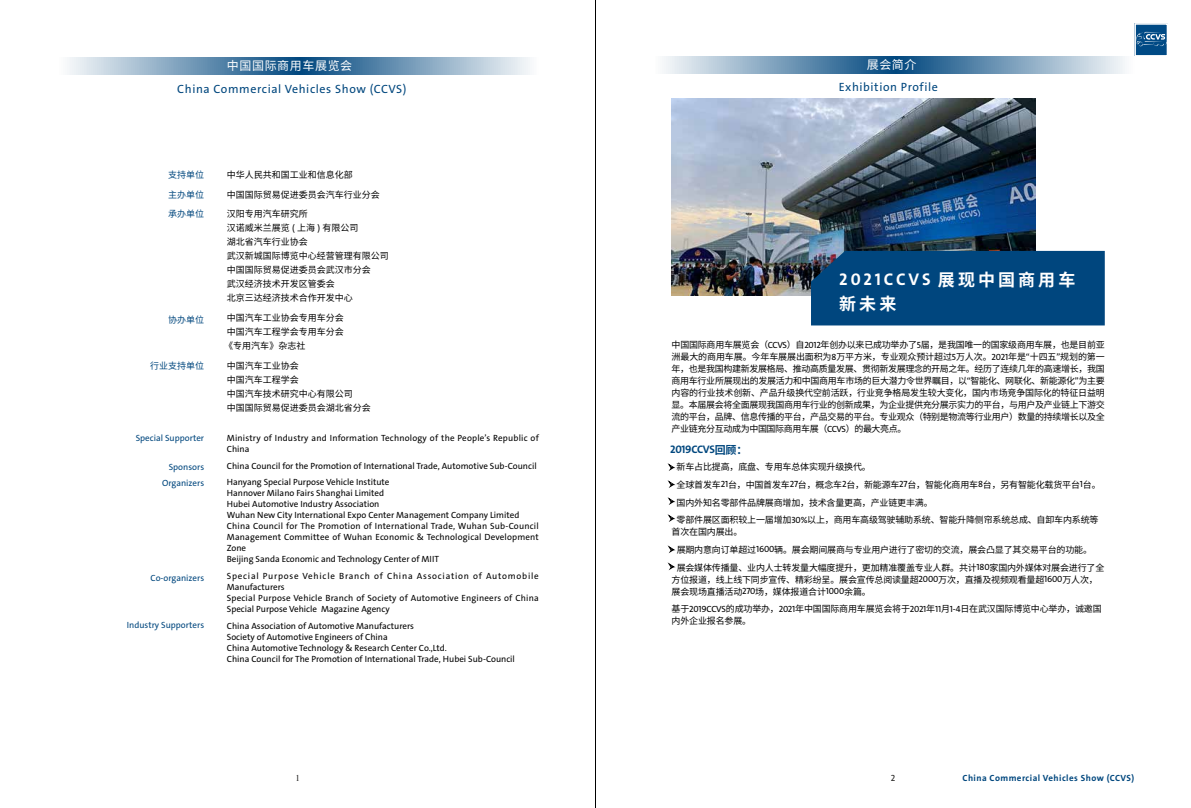
<style>
.page{position:relative;width:1191px;height:808px;background:#fff}
.page>*{position:absolute;margin:0;border:0;box-sizing:border-box;transform-origin:0 0}
.t1{font:17px "The Sans LP7 Bld";letter-spacing:.165em;color:#fff}
.t2{font:700 17px "Source Han Sans CN";color:#fff}
.t3{font:12px "The Sans LP5 Plain";letter-spacing:.05em;color:#00477e}
.t4{font:12px "Source Han Sans CN";letter-spacing:.05em;color:#fff}
.t5{font:11px "The Sans LP7 Bld";letter-spacing:-.03em;color:#00477e}
.t6{font:9px/12px "Source Han Sans CN";letter-spacing:-.02em;color:#000}
.t7{font:9px/11px "The Sans LP5 Plain";color:#000}
.t8{font:9px/11px "The Sans LP5 Plain";letter-spacing:.02em;color:#000}
.t9{font:9px/14px "Source Han Sans CN";color:#000}
.t10{font:9px/16.2px "The Sans LP5 Plain";color:#00477e;text-align:right}
.t11{font:9px "The Sans LP7 Bld";letter-spacing:.05em;color:#00477e}
.t12{font:9px/19.7px "Source Han Sans CN";color:#00477e;text-align:justify}
.t13{font:9px "The Sans LP5 Plain";color:#1f1e1d}
.t14{font:9px "Times";color:#1f1e1d}
.s1{font-family:"The Sans LP5 Plain"}
.s2{font-family:"Source Han Sans CN";font-weight:700}
</style>
<div class="page">
<div style="left:1134px;top:23px;width:33px;height:33px;background:#004a85"></div>
<div style="left:1134px;top:23px;width:34px;height:34px;border:2px solid #fff"></div>
<svg style="left:1136px;top:32px;width:30px;height:14px"></svg>
<hr style="left:595px;top:0;width:1px;height:808px;background:#000">
<svg style="left:69px;top:57px;width:461px;height:17px;background:#7a9ebb"></svg>
<img style="left:671px;top:98px;width:364px;height:197px">
<svg style="left:664px;top:57px;width:461px;height:17px;background:#7a9ebb"></svg>
<div style="left:811px;top:251px;width:293px;height:74px;background:#00467e"></div>
<svg style="left:668px;top:464px;width:6px;height:7px"></svg>
<svg style="left:668px;top:481px;width:6px;height:7px"></svg>
<svg style="left:668px;top:498px;width:6px;height:7px"></svg>
<svg style="left:668px;top:515px;width:6px;height:7px"></svg>
<svg style="left:668px;top:546px;width:6px;height:7px"></svg>
<svg style="left:668px;top:563px;width:6px;height:7px"></svg>
<h2 class="t4" style="left:227px;top:59px;width:127px">中国国际商用车展览会</h2>
<h2 class="t3" style="left:177px;top:82px;width:231px">China Commercial Vehicles Show (CCVS)</h2>
<p class="t12" style="left:168px;top:165px;width:37px">支持单位主办单位承办单位</p>
<p class="t12" style="left:168px;top:310px;width:37px">协办单位</p>
<p class="t12" style="left:150px;top:356px;width:55px">行业支持单位</p>
<p class="t10" style="left:136px;top:430px;width:70px">Special Supporter</p>
<p class="t10" style="left:162px;top:459px;width:44px">Sponsors<br>Organizers</p>
<p class="t10" style="left:151px;top:570px;width:55px">Co-organizers</p>
<p class="t10" style="left:127px;top:617px;width:79px">Industry Supporters</p>
<p class="t9" style="left:227px;top:165px;width:154px;line-height:19.7px">中华人民共和国工业和信息化部<br>中国国际贸易促进委员会汽车行业分会汉阳专用汽车研究所</p>
<p class="t9" style="left:227px;top:221px;width:164px">汉诺威米兰展览 <span class="s1">(</span> 上海 <span class="s1">)</span> 有限公司<br>湖北省汽车行业协会<br>武汉新城国际博览中心经营管理有限公司中国国际贸易促进委员会武汉市分会<br>武汉经济技术开发区管委会<br>北京三达经济技术合作开发中心</p>
<p class="t6" style="left:224px;top:311px;width:121px;line-height:14px;text-align:justify">中国汽车工业协会专用车分会中国汽车工程学会专用车分会《专用汽车》杂志社</p>
<p class="t9" style="left:227px;top:359px;width:145px">中国汽车工业协会<br>中国汽车工程学会<br>中国汽车技术研究中心有限公司<br>中国国际贸易促进委员会湖北省分会</p>
<p class="t8" style="left:227px;top:432px;width:313px">Ministry of Industry and Information Technology of the People’s Republic of<br>China</p>
<p class="t7" style="left:227px;top:457px;width:311px;line-height:16.7px">China Council for the Promotion of International Trade, Automotive Sub-Council<br>Hanyang Special Purpose Vehicle Institute</p>
<p class="t7" style="left:227px;top:488px;width:313px">Hannover Milano Fairs Shanghai Limited<br>Hubei Automotive Industry Association<br>Wuhan New City International Expo Center Management Company Limited China Council for The Promotion of International Trade, Wuhan Sub-Council Management Committee of Wuhan Economic &amp; Technological Development Zone<br>Beijing Sanda Economic and Technology Center of MIIT</p>
<p class="t8" style="left:227px;top:570px;width:313px">Special Purpose Vehicle Branch of China Association of Automobile Manufacturers<br>Special Purpose Vehicle Branch of Society of Automotive Engineers of China Special Purpose Vehicle Magazine Agency</p>
<p class="t7" style="left:227px;top:620px;width:290px">China Association of Automotive Manufacturers<br>Society of Automotive Engineers of China<br>China Automotive Technology &amp; Research Center Co.,Ltd.<br>China Council for The Promotion of International Trade, Hubei Sub-Council</p>
<p class="t14" style="left:295px;top:769px;width:6px">1</p>
<h2 class="t4" style="left:866px;top:58px;width:51px">展会简介</h2>
<h2 class="t3" style="left:839px;top:79px;width:101px">Exhibition Profile</h2>
<h1 class="t1" style="left:839px;top:268px;width:238px">2021CCVS <span class="s2">展现中国商用车</span></h1>
<h1 class="t2" style="left:839px;top:294px;width:59px">新未来</h1>
<p class="t6" style="left:671px;top:339px;width:435px;text-align:justify">中国国际商用车展览会（<span class="s1">CCVS</span>）自<span class="s1">2012</span>年创办以来已成功举办了<span class="s1">5</span>届，是我国唯一的国家级商用车展，也是目前亚洲最大的商用车展。今年车展展出面积为<span class="s1">8</span>万平方米，专业观众预计超过<span class="s1">5</span>万人次。<span class="s1">2021</span>年是<span class="s1">“</span>十四五<span class="s1">”</span>规划的第一年，也是我国构建新发展格局、推动高质量发展、贯彻新发展理念的开局之年。经历了连续几年的高速增长，我国商用车行业所展现出的发展活力和中国商用车市场的巨大潜力令世界瞩目，以<span class="s1">“</span>智能化、网联化、新能源化<span class="s1">”</span>为主要内容的行业技术创新、产品升级换代空前活跃，行业竞争格局发生较大变化，国内市场竞争国际化的特征日益明显。本届展会将全面展现我国商用车行业的创新成果，为企业提供充分展示实力的平台，与用户及产业链上下游交流的平台，品牌、信息传播的平台，产品交易的平台。专业观众（特别是物流等行业用户）数量的持续增长以及全产业链充分互动成为中国国际商用车展（<span class="s1">CCVS</span>）的最大亮点。</p>
<p class="t6" style="left:676px;top:458px;width:425px;line-height:17.7px">新车占比提高，底盘、专用车总体实现升级换代。<br>全球首发车<span class="s1">21</span>台，中国首发车<span class="s1">27</span>台，概念车<span class="s1">2</span>台，新能源车<span class="s1">27</span>台，智能化商用车<span class="s1">8</span>台，另有智能化载货平台<span class="s1">1</span>台。国内外知名零部件品牌展商增加，技术含量更高，产业链更丰满。<br>零部件展区面积较上一届增加<span class="s1">30%</span>以上，商用车高级驾驶辅助系统、智能升降侧帘系统总成、自卸车内系统等</p>
<p class="t6" style="left:676px;top:523px;width:429px;line-height:17.7px;text-indent:-5px">首次在国内展出。<br>展期内意向订单超过<span class="s1">1600</span>辆。展会期间展商与专业用户进行了密切的交流，展会凸显了其交易平台的功能。<br>展会媒体传播量、业内人士转发量大幅度提升，更加精准覆盖专业人群。共计<span class="s1">180</span>家国内外媒体对展会进行了全</p>
<p class="t6" style="left:671px;top:573px;width:428px">方位报道，线上线下同步宣传、精彩纷呈。展会宣传总阅读量超<span class="s1">2000</span>万次，直播及视频观看量超<span class="s1">1600</span>万人次，展会现场直播活动<span class="s1">270</span>场，媒体报道合计<span class="s1">1000</span>余篇。</p>
<p class="t6" style="left:671px;top:603px;width:432px">基于<span class="s1">2019CCVS</span>的成功举办，<span class="s1">2021</span>年中国国际商用车展览会将于<span class="s1">2021</span>年<span class="s1">11</span>月<span class="s1">1-4</span>日在武汉国际博览中心举办，诚邀国内外企业报名参展。</p>
<p class="t5" style="left:670px;top:442px;width:79px">2019CCVS<span class="s2">回顾：</span></p>
<p class="t13" style="left:891px;top:772px;width:6px">2</p>
<p class="t11" style="left:962px;top:772px;width:173px">China Commercial Vehicles Show (CCVS)</p>
</div>
